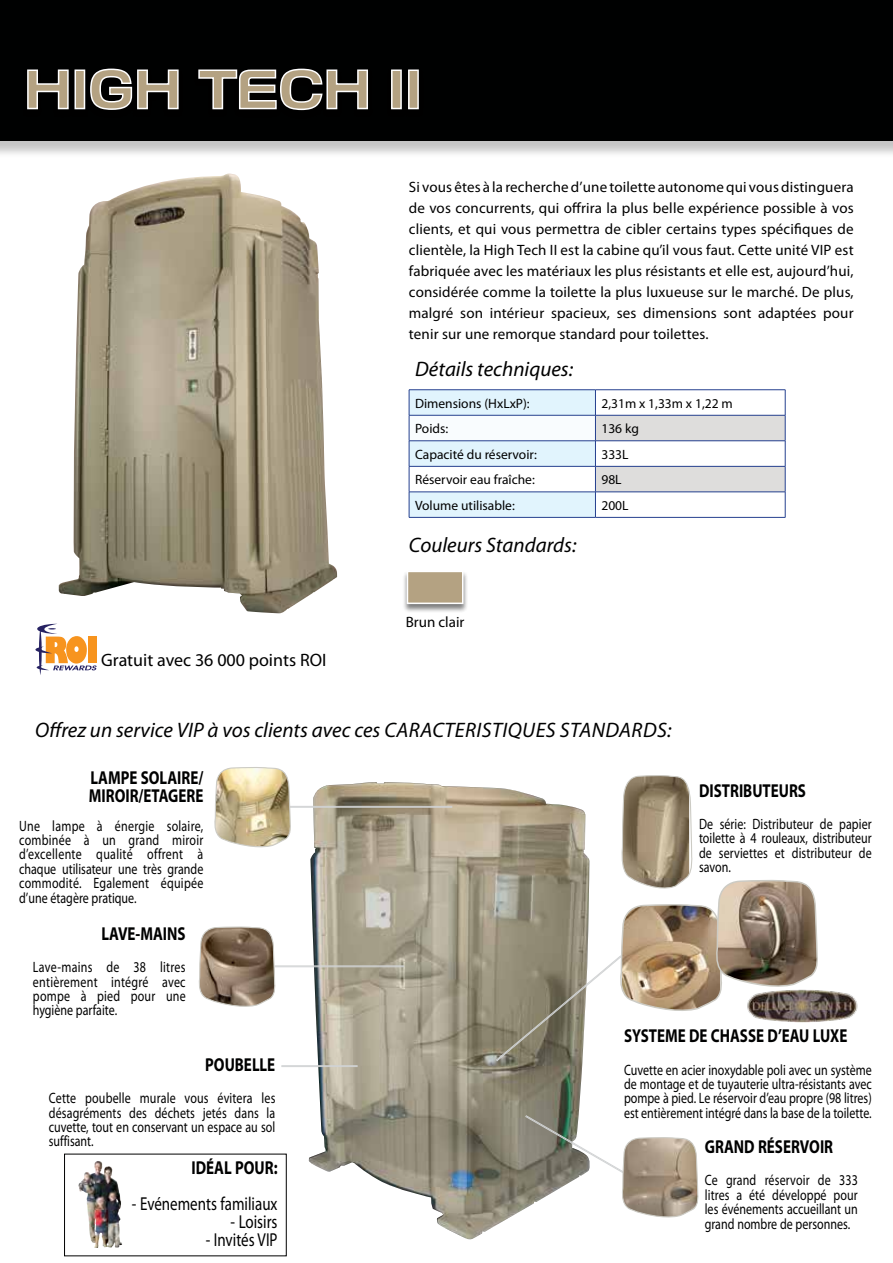
<style>
.page{position:relative;width:893px;height:1263px;background:#fff}
.page>*{position:absolute;margin:0;border:0;box-sizing:border-box;transform-origin:0 0}
.t1{font:700 54px "Reversal Rg";color:#b4a282}
.t2{font:italic 21px "Myriad Pro";color:#000101}
.t3{font:italic 21px "Myriad Pro";color:#000}
.t4{font:700 18.75px/18px "Myriad Pro";color:#000101;scale:.8 1}
.t5{font:18.75px "Myriad Pro";color:#000101;scale:.8 1}
.t6{font:18px "Myriad Pro";color:#000}
.t7{font:15px/14.4px "Myriad Pro";color:#000101;text-align:justify;scale:.8 1}
.t8{font:15px/21px "Myriad Pro";letter-spacing:.01em;color:#000;text-align:justify}
.t9{font:13.5px "Myriad Pro";color:#000}
</style>
<div class="page">
<div style="left:0;top:0;width:893px;height:159px;background:#000;opacity:.23"></div>
<div style="left:0;top:0;width:893px;height:140px;background:#000101"></div>
<div style="left:595px;top:415px;width:190px;height:26px;background:#dedddc"></div>
<div style="left:595px;top:466px;width:190px;height:26px;background:#dedddc"></div>
<hr style="left:409px;top:517px;width:186px;height:1px;background:#25408f">
<hr style="left:409px;top:389px;width:186px;height:1px;background:#25408f">
<hr style="left:595px;top:389px;width:190px;height:1px;background:#25408f">
<hr style="left:595px;top:415px;width:190px;height:1px;background:#25408f">
<svg style="left:409px;top:390px;width:187px;height:127px"></svg>
<svg style="left:785px;top:390px;width:1px;height:127px"></svg>
<hr style="left:595px;top:440px;width:190px;height:1px;background:#25408f">
<hr style="left:595px;top:466px;width:190px;height:1px;background:#25408f">
<hr style="left:595px;top:492px;width:190px;height:1px;background:#25408f">
<hr style="left:595px;top:517px;width:190px;height:1px;background:#25408f">
<svg style="left:27px;top:69px;width:42px;height:41px"></svg>
<div style="left:75px;top:69px;width:10px;height:40px;border:2px solid #fff"></div>
<svg style="left:90px;top:68px;width:89px;height:42px"></svg>
<svg style="left:198px;top:68px;width:170px;height:43px"></svg>
<div style="left:391px;top:69px;width:11px;height:40px;border:2px solid #fff"></div>
<div style="left:408px;top:69px;width:11px;height:40px;border:2px solid #fff"></div>
<div style="left:402px;top:570px;width:66px;height:43px;background:#000;opacity:.5"></div>
<div style="left:407px;top:571px;width:56px;height:33px;background:#b4a282;border:2px solid #fff"></div>
<svg style="left:35px;top:624px;width:62px;height:51px"></svg>
<img style="left:59px;top:174px;width:278px;height:439px">
<img style="left:308px;top:782px;width:275px;height:458px">
<hr style="left:275px;top:966px;width:129px;height:1px;background:#d1d3d4">
<svg style="left:198px;top:926px;width:78px;height:81px;background:#92806f"></svg>
<hr style="left:284px;top:806px;width:168px;height:1px;background:#d1d3d4">
<hr style="left:284px;top:807px;width:168px;height:1px;background:#d1d3d4">
<svg style="left:495px;top:775px;width:323px;height:287px"></svg>
<hr style="left:281px;top:1065px;width:77px;height:1px;background:#d1d3d4">
<hr style="left:281px;top:1066px;width:77px;height:1px;background:#d1d3d4">
<svg style="left:89px;top:1161px;width:9px;height:13px"></svg>
<img style="left:741px;top:989px;width:117px;height:34px">
<svg style="left:214px;top:767px;width:77px;height:81px;background:#cfc19e"></svg>
<svg style="left:525px;top:1115px;width:174px;height:105px"></svg>
<h1 class="t1" style="left:24px;top:56px;width:399px">HIGH TECH II</h1>
<p class="t8" style="left:409px;top:176px;width:446px">Si vous êtes à la recherche d’une toilette autonome qui vous distinguera de vos concurrents, qui offrira la plus belle expérience possible à vos clients, et qui vous permettra de cibler certains types spécifiques de clientèle, la High Tech II est la cabine qu’il vous faut. Cette unité VIP est fabriquée avec les matériaux les plus résistants et elle est, aujourd’hui, considérée comme la toilette la plus luxueuse sur le marché. De plus, malgré son intérieur spacieux, ses dimensions sont adaptées pour tenir sur une remorque standard pour toilettes.</p>
<h2 class="t3" style="left:415px;top:356px;width:160px">Détails techniques:</h2>
<p class="t9" style="left:415px;top:395px;width:116px">Dimensions (HxLxP):</p>
<p class="t9" style="left:601px;top:395px;width:133px">2,31m x 1,33m x 1,22 m</p>
<p class="t9" style="left:415px;top:420px;width:35px">Poids:</p>
<p class="t9" style="left:601px;top:420px;width:39px">136 kg</p>
<p class="t9" style="left:415px;top:446px;width:123px">Capacité du réservoir:</p>
<p class="t9" style="left:601px;top:446px;width:29px">333L</p>
<p class="t9" style="left:415px;top:471px;width:121px">Réservoir eau fraîche:</p>
<p class="t9" style="left:601px;top:471px;width:22px">98L</p>
<p class="t9" style="left:415px;top:497px;width:101px">Volume utilisable:</p>
<p class="t9" style="left:601px;top:497px;width:29px">200L</p>
<h2 class="t3" style="left:409px;top:531px;width:169px">Couleurs Standards:</h2>
<p class="t6" style="left:101px;top:649px;width:227px">Gratuit avec 36 000 points ROI</p>
<p class="t8" style="left:406px;top:611px;width:60px">Brun clair</p>
<h2 class="t2" style="left:35px;top:717px;width:638px">Offrez un service VIP à vos clients avec ces CARACTERISTIQUES STANDARDS:</h2>
<p class="t4" style="left:89px;top:768px;width:145px">LAMPE SOLAIRE/<br>MIROIR/ETAGERE</p>
<p class="t7" style="left:19px;top:818px;width:232px">Une lampe à énergie solaire, combinée à un grand miroir d’excellente qualité offrent à chaque utilisateur une très grande commodité. Egalement équipée d’une étagère pratique.</p>
<p class="t4" style="left:101px;top:924px;width:107px">LAVE-MAINS</p>
<p class="t7" style="left:33px;top:960px;width:192px">Lave-mains de 38 litres entièrement intégré avec pompe à pied pour une hygiène parfaite.</p>
<p class="t4" style="left:699px;top:781px;width:135px">DISTRIBUTEURS</p>
<p class="t7" style="left:699px;top:817px;width:217px">De série: Distributeur de papier toilette à 4 rouleaux, distributeur de serviettes et distributeur de savon.</p>
<p class="t4" style="left:205px;top:1055px;width:89px">POUBELLE</p>
<p class="t7" style="left:49px;top:1091px;width:285px">Cette poubelle murale vous évitera les désagréments des déchets jetés dans la cuvette, tout en conservant un espace au sol suffisant.</p>
<p class="t4" style="left:192px;top:1158px;width:109px">IDÉAL POUR:</p>
<p class="t5" style="left:132px;top:1192px;width:184px">- Evénements familiaux</p>
<p class="t5" style="left:231px;top:1210px;width:60px">- Loisirs</p>
<p class="t5" style="left:206px;top:1228px;width:91px">- Invités VIP</p>
<p class="t4" style="left:624px;top:1026px;width:281px">SYSTEME DE CHASSE D’EAU LUXE</p>
<p class="t7" style="left:624px;top:1062px;width:311px">Cuvette en acier inoxydable poli avec un système de montage et de tuyauterie ultra-résistants avec pompe à pied. Le réservoir d’eau propre (98 litres) est entièrement intégré dans la base de la toilette.</p>
<p class="t4" style="left:705px;top:1137px;width:162px">GRAND RÉSERVOIR</p>
<p class="t7" style="left:705px;top:1173px;width:193px">Ce grand réservoir de 333 litres a été développé pour les événements accueillant un grand nombre de personnes.</p>
</div>
